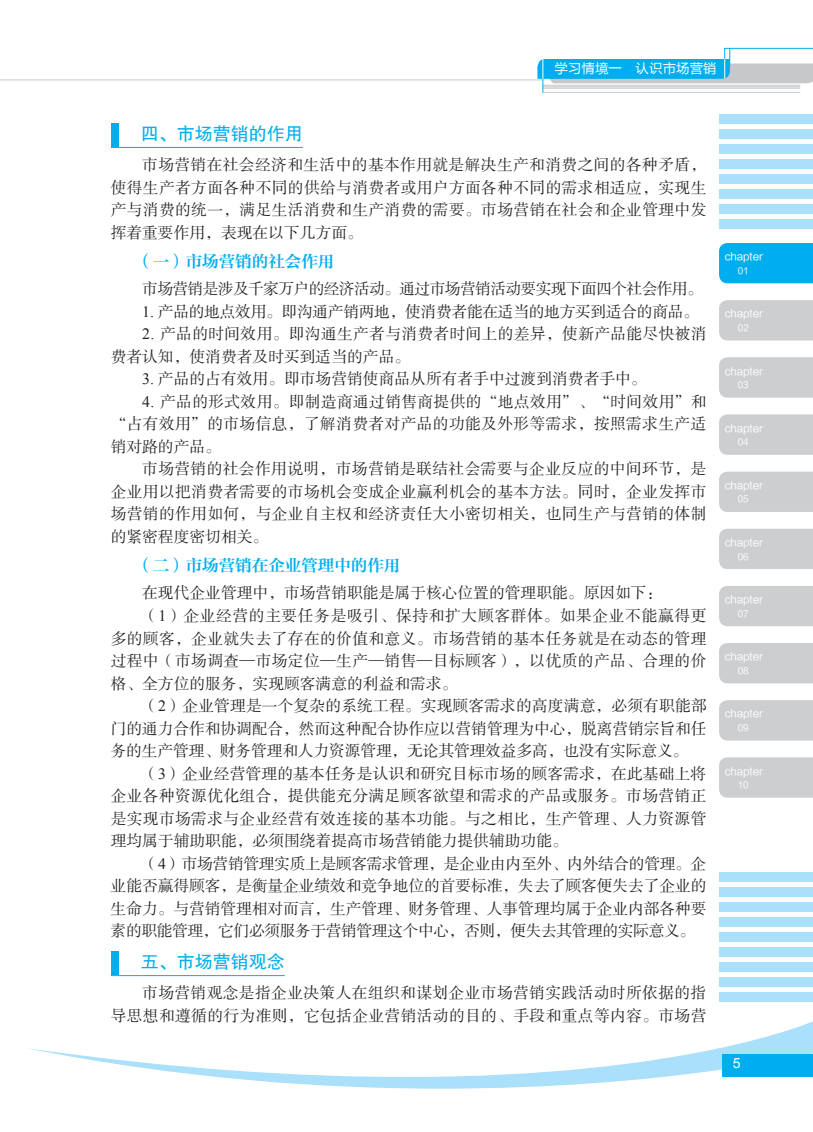
<style>
.page{position:relative;width:813px;height:1132px;background:#fff}
.page>*{position:absolute;margin:0;border:0;box-sizing:border-box;transform-origin:0 0}
.t1{font:18px "FZHTK GBK1 0";color:#00aeef}
.t2{font:16.5px "FZZYSK1 GBK1 0";color:#00aeef}
.t3{font:15.75px/22.5px "FZSSK GBK1 0";letter-spacing:.01em;color:#231f20;text-align:justify}
.t4{font:15.75px "FZSSK GBK1 0";letter-spacing:-.02em;color:#231f20}
.t5{font:15.75px "FZSSK GBK1 0";letter-spacing:-.025em;color:#231f20}
.t6{font:15.75px "FZSSK GBK1 0";letter-spacing:-.04em;color:#231f20}
.t7{font:15.75px "FZSSK GBK1 0";letter-spacing:-.01em;color:#231f20}
.t8{font:15.75px "FZSSK GBK1 0";letter-spacing:.04em;color:#231f20}
.t9{font:14.1px "Arial";color:#fff}
.t10{font:13.5px "FZLTHK GBK1 0";color:#fff}
.t11{font:10.5px "FZLTHK GBK1 0";color:#fff}
.t12{font:9px "FZLTHK GBK1 0";color:#fff}
.s1{font-family:"Times New Roman"}
</style>
<div class="page">
<svg style="left:28px;top:1022px;width:784px;height:66px"></svg>
<div style="left:721px;top:1053px;width:91px;height:23px;background:#00aeef"></div>
<div style="left:718px;top:872px;width:94px;height:9px;background:#aae0f9"></div>
<div style="left:718px;top:887px;width:94px;height:9px;background:#aae0f9"></div>
<div style="left:718px;top:902px;width:94px;height:9px;background:#aae0f9"></div>
<div style="left:718px;top:917px;width:94px;height:9px;background:#aae0f9"></div>
<div style="left:718px;top:932px;width:94px;height:9px;background:#aae0f9"></div>
<div style="left:718px;top:947px;width:94px;height:9px;background:#aae0f9"></div>
<div style="left:718px;top:962px;width:94px;height:9px;background:#aae0f9"></div>
<div style="left:718px;top:977px;width:94px;height:9px;background:#aae0f9"></div>
<div style="left:718px;top:992px;width:94px;height:9px;background:#aae0f9"></div>
<div style="left:718px;top:114px;width:94px;height:10px;background:#aae0f9"></div>
<div style="left:718px;top:129px;width:94px;height:10px;background:#aae0f9"></div>
<div style="left:718px;top:144px;width:94px;height:10px;background:#aae0f9"></div>
<div style="left:718px;top:159px;width:94px;height:10px;background:#aae0f9"></div>
<div style="left:718px;top:174px;width:94px;height:10px;background:#aae0f9"></div>
<div style="left:718px;top:189px;width:94px;height:10px;background:#aae0f9"></div>
<div style="left:718px;top:204px;width:94px;height:10px;background:#aae0f9"></div>
<div style="left:718px;top:219px;width:94px;height:10px;background:#aae0f9"></div>
<div style="left:719px;top:243px;width:93px;height:40px;background:#00aeef"></div>
<div style="left:719px;top:300px;width:93px;height:40px;background:#cdced0"></div>
<div style="left:719px;top:357px;width:93px;height:40px;background:#cdced0"></div>
<div style="left:719px;top:414px;width:93px;height:40px;background:#cdced0"></div>
<div style="left:719px;top:471px;width:93px;height:41px;background:#cdced0"></div>
<div style="left:719px;top:528px;width:93px;height:41px;background:#cdced0"></div>
<div style="left:719px;top:586px;width:93px;height:40px;background:#cdced0"></div>
<div style="left:719px;top:643px;width:93px;height:40px;background:#cdced0"></div>
<div style="left:719px;top:700px;width:93px;height:40px;background:#cdced0"></div>
<div style="left:719px;top:757px;width:93px;height:40px;background:#cdced0"></div>
<hr style="left:13px;top:79px;width:529px;height:1px;background:#231f20">
<hr style="left:542px;top:85px;width:257px;height:1px;background:#c7c8ca">
<hr style="left:542px;top:86px;width:257px;height:1px;background:#c7c8ca">
<hr style="left:542px;top:88px;width:257px;height:1px;background:#c7c8ca">
<hr style="left:542px;top:92px;width:257px;height:1px;background:#c7c8ca">
<hr style="left:542px;top:60px;width:1px;height:33px;background:#00aeef">
<svg style="left:537px;top:48px;width:275px;height:35px"></svg>
<svg style="left:0;top:79px;width:13px;height:1px"></svg>
<hr style="left:111px;top:147px;width:192px;height:1px;background:#00aeef">
<hr style="left:111px;top:974px;width:174px;height:1px;background:#00aeef">
<div style="left:111px;top:123px;width:7px;height:24px;background:#00aeef"></div>
<div style="left:111px;top:951px;width:7px;height:24px;background:#00aeef"></div>
<p class="t10" style="left:554px;top:61px;width:163px">学习情境一 认识市场营销</p>
<p class="t1" style="left:141px;top:124px;width:163px">四、市场营销的作用</p>
<p class="t3" style="left:111px;top:154px;width:597px;text-indent:32px">市场营销在社会经济和生活中的基本作用就是解决生产和消费之间的各种矛盾，使得生产者方面各种不同的供给与消费者或用户方面各种不同的需求相适应，实现生产与消费的统一，满足生活消费和生产消费的需要。市场营销在社会和企业管理中发挥着重要作用，表现在以下几方面。</p>
<p class="t2" style="left:136px;top:252px;width:199px">（一）市场营销的社会作用</p>
<p class="t6" style="left:142px;top:280px;width:562px">市场营销是涉及千家万户的经济活动。通过市场营销活动要实现下面四个社会作用。</p>
<p class="t4" style="left:142px;top:303px;width:558px"><span class="s1">1.</span> 产品的地点效用。即沟通产销两地，使消费者能在适当的地方买到适合的商品。</p>
<p class="t3" style="left:111px;top:323px;width:597px;text-indent:32px"><span class="s1">2.</span> 产品的时间效用。即沟通生产者与消费者时间上的差异，使新产品能尽快被消费者认知，使消费者及时买到适当的产品。</p>
<p class="t3" style="left:142px;top:368px;width:506px"><span class="s1">3.</span> 产品的占有效用。即市场营销使商品从所有者手中过渡到消费者手中。</p>
<p class="t3" style="left:111px;top:391px;width:597px;text-indent:32px"><span class="s1">4.</span> 产品的形式效用。即制造商通过销售商提供的“地点效用”、“时间效用”和“占有效用”的市场信息，了解消费者对产品的功能及外形等需求，按照需求生产适销对路的产品。</p>
<p class="t3" style="left:111px;top:458px;width:597px;text-indent:32px">市场营销的社会作用说明，市场营销是联结社会需要与企业反应的中间环节，是企业用以把消费者需要的市场机会变成企业赢利机会的基本方法。同时，企业发挥市场营销的作用如何，与企业自主权和经济责任大小密切相关，也同生产与营销的体制的紧密程度密切相关。</p>
<p class="t2" style="left:136px;top:556px;width:266px">（二）市场营销在企业管理中的作用</p>
<p class="t3" style="left:142px;top:582px;width:521px">在现代企业管理中，市场营销职能是属于核心位置的管理职能。原因如下：</p>
<p class="t8" style="left:142px;top:607px;width:565px">（<span class="s1">1</span>）企业经营的主要任务是吸引、保持和扩大顾客群体。如果企业不能赢得更</p>
<p class="t3" style="left:111px;top:627px;width:597px">多的顾客，企业就失去了存在的价值和意义。市场营销的基本任务就是在动态的管理</p>
<p class="t3" style="left:111px;top:650px;width:597px">过程中（市场调查—市场定位—生产—销售—目标顾客），以优质的产品、合理的价</p>
<p class="t3" style="left:111px;top:672px;width:348px">格、全方位的服务，实现顾客满意的利益和需求。</p>
<p class="t3" style="left:142px;top:695px;width:565px">（<span class="s1">2</span>）企业管理是一个复杂的系统工程。实现顾客需求的高度满意，必须有职能部</p>
<p class="t3" style="left:111px;top:717px;width:597px">门的通力合作和协调配合，然而这种配合协作应以营销管理为中心，脱离营销宗旨和任</p>
<p class="t7" style="left:111px;top:742px;width:579px">务的生产管理、财务管理和人力资源管理，无论其管理效益多高，也没有实际意义。</p>
<p class="t3" style="left:142px;top:762px;width:565px">（<span class="s1">3</span>）企业经营管理的基本任务是认识和研究目标市场的顾客需求，在此基础上将</p>
<p class="t3" style="left:111px;top:785px;width:597px">企业各种资源优化组合，提供能充分满足顾客欲望和需求的产品或服务。市场营销正</p>
<p class="t3" style="left:111px;top:807px;width:597px">是实现市场需求与企业经营有效连接的基本功能。与之相比，生产管理、人力资源管</p>
<p class="t3" style="left:111px;top:830px;width:458px">理均属于辅助职能，必须围绕着提高市场营销能力提供辅助功能。</p>
<p class="t4" style="left:142px;top:854px;width:565px">（<span class="s1">4</span>）市场营销管理实质上是顾客需求管理，是企业由内至外、内外结合的管理。企</p>
<p class="t3" style="left:111px;top:875px;width:597px">业能否赢得顾客，是衡量企业绩效和竞争地位的首要标准，失去了顾客便失去了企业的</p>
<p class="t3" style="left:111px;top:897px;width:597px">生命力。与营销管理相对而言，生产管理、财务管理、人事管理均属于企业内部各种要</p>
<p class="t5" style="left:111px;top:922px;width:585px">素的职能管理，它们必须服务于营销管理这个中心，否则，便失去其管理的实际意义。</p>
<p class="t1" style="left:141px;top:951px;width:145px">五、市场营销观念</p>
<p class="t3" style="left:111px;top:982px;width:597px;text-align:right">市场营销观念是指企业决策人在组织和谋划企业市场营销实践活动时所依据的指<br>导思想和遵循的行为准则，它包括企业营销活动的目的、手段和重点等内容。市场营</p>
<p class="t11" style="left:724px;top:251px;width:40px">chapter</p>
<p class="t12" style="left:737px;top:266px;width:12px">01</p>
<p class="t11" style="left:724px;top:308px;width:40px">chapter</p>
<p class="t12" style="left:737px;top:323px;width:12px">02</p>
<p class="t11" style="left:724px;top:365px;width:40px">chapter</p>
<p class="t12" style="left:737px;top:380px;width:12px">03</p>
<p class="t11" style="left:724px;top:422px;width:40px">chapter</p>
<p class="t12" style="left:737px;top:437px;width:12px">04</p>
<p class="t11" style="left:724px;top:479px;width:40px">chapter</p>
<p class="t12" style="left:737px;top:494px;width:12px">05</p>
<p class="t11" style="left:724px;top:536px;width:40px">chapter</p>
<p class="t12" style="left:737px;top:551px;width:12px">06</p>
<p class="t11" style="left:724px;top:593px;width:40px">chapter</p>
<p class="t12" style="left:737px;top:608px;width:12px">07</p>
<p class="t11" style="left:724px;top:650px;width:40px">chapter</p>
<p class="t12" style="left:737px;top:665px;width:12px">08</p>
<p class="t11" style="left:724px;top:707px;width:40px">chapter</p>
<p class="t12" style="left:737px;top:722px;width:12px">09</p>
<p class="t11" style="left:724px;top:765px;width:40px">chapter</p>
<p class="t12" style="left:737px;top:779px;width:12px">10</p>
<p class="t9" style="left:732px;top:1053px;width:9px">5</p>
</div>
